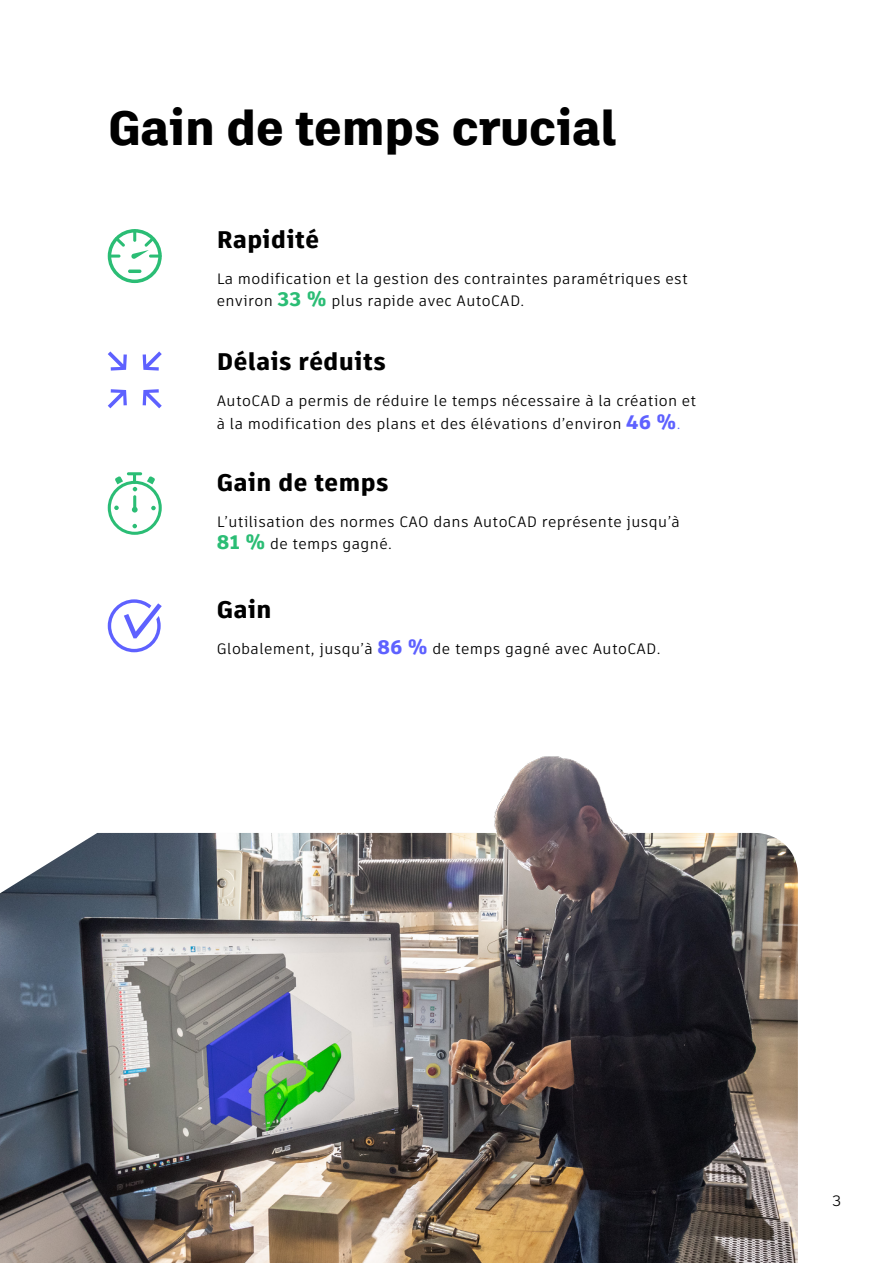
<style>
.page{position:relative;width:893px;height:1263px;background:#fff}
.page>*{position:absolute;margin:0;border:0;box-sizing:border-box;transform-origin:0 0}
.t1{font:800 48px "Artifakt Legend";color:#000}
.t2{font:800 24px "Artifakt Element";letter-spacing:.025em;color:#000}
.t3{font:15px/22.5px "Artifakt Element";letter-spacing:.025em;color:#000}
.s1{font-weight:800;font-size:19.5px;color:#2bbd75}
.s2{font-weight:800;font-size:19.5px;color:#5e61ff}
.s3{color:#5e61ff}
</style>
<div class="page">
<img style="left:0;top:756px;width:798px;height:507px">
<svg style="left:143px;top:351px;width:19px;height:20px"></svg>
<svg style="left:108px;top:351px;width:19px;height:20px"></svg>
<svg style="left:143px;top:389px;width:19px;height:19px"></svg>
<svg style="left:108px;top:389px;width:19px;height:19px"></svg>
<svg style="left:108px;top:229px;width:54px;height:54px"></svg>
<svg style="left:108px;top:599px;width:54px;height:53px"></svg>
<svg style="left:108px;top:472px;width:54px;height:63px"></svg>
<h1 class="t1" style="left:108px;top:95px;width:510px">Gain de temps crucial</h1>
<h2 class="t2" style="left:217px;top:223px;width:104px">Rapidité</h2>
<p class="t3" style="left:217px;top:267px;width:473px">La modification et la gestion des contraintes paramétriques est environ <span class="s1">33 %</span> plus rapide avec AutoCAD.</p>
<h2 class="t2" style="left:217px;top:345px;width:170px">Délais réduits</h2>
<p class="t3" style="left:217px;top:390px;width:481px">AutoCAD a permis de réduire le temps nécessaire à la création et à la modification des plans et des élévations d’environ <span class="s2">46 %</span><span class="s3">.</span></p>
<h2 class="t2" style="left:217px;top:466px;width:173px">Gain de temps</h2>
<p class="t3" style="left:217px;top:510px;width:464px">L’utilisation des normes CAO dans AutoCAD représente jusqu’à<br><span class="s1">81 %</span> de temps gagné.</p>
<h2 class="t2" style="left:217px;top:593px;width:56px">Gain</h2>
<p class="t3" style="left:217px;top:638px;width:445px">Globalement, jusqu’à <span class="s2">86 %</span> de temps gagné avec AutoCAD.</p>
<p class="t3" style="left:832px;top:1190px;width:10px">3</p>
</div>
